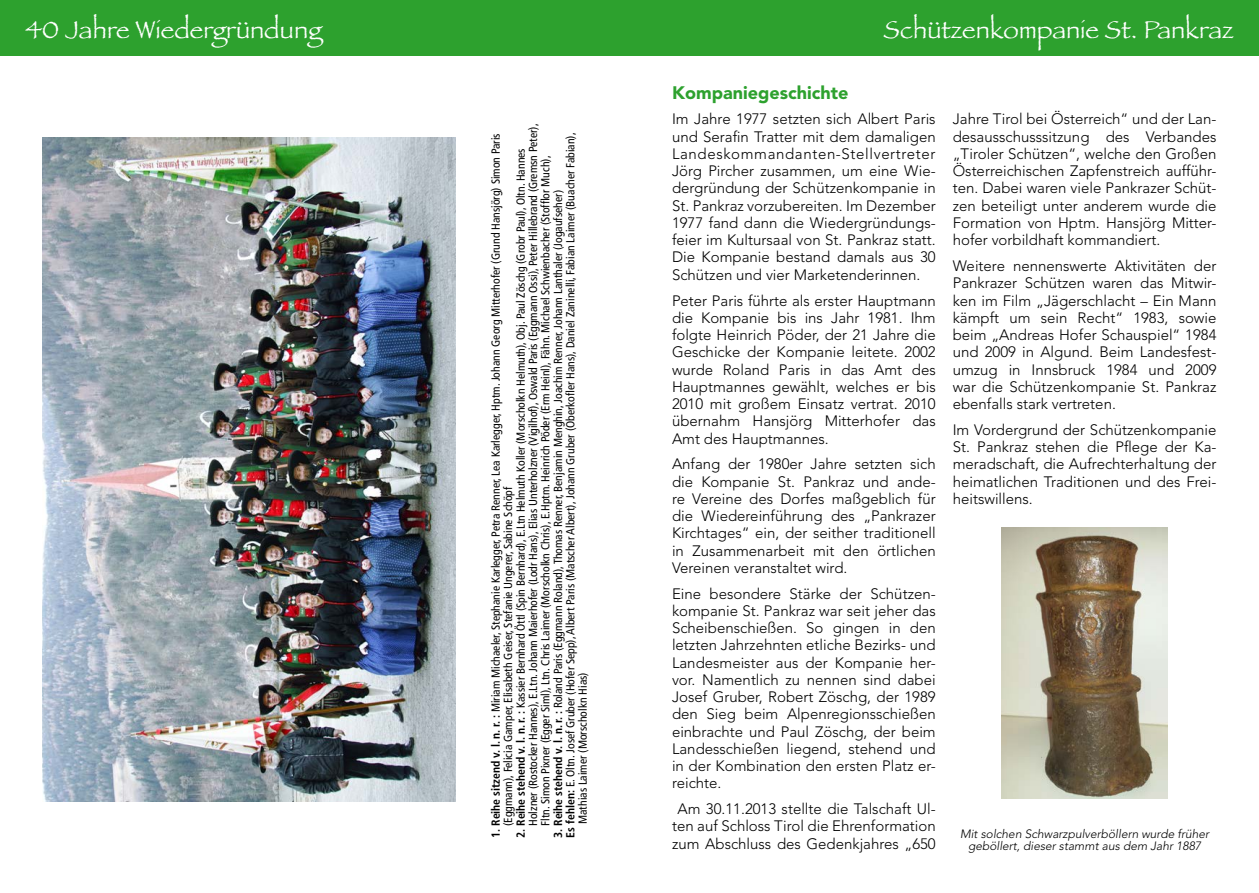
<style>
.page{position:relative;width:1259px;height:893px;background:#fff}
.page>*{position:absolute;margin:0;border:0;box-sizing:border-box;transform-origin:0 0}
.t1{font:25.5px "Papyrus";color:#fff}
.t2{font:900 18px "Avenir";color:#2da12e}
.t3{font:300 15px/17.2px "Avenir";color:#000;text-align:justify}
.t4{font:italic 300 12px/12.9px "Avenir";color:#000;text-align:center}
.t5{font:condensed 11.7px/12.5px "Frutiger";color:#000}
.s1{font-weight:700}
</style>
<div class="page">
<div style="left:0;top:0;width:1259px;height:55px;background:#2da12e"></div>
<img style="left:43px;top:138px;width:412px;height:663px">
<img style="left:1001px;top:528px;width:167px;height:271px">
<h1 class="t1" style="left:26px;top:14px;width:298px">40 Jahre Wiedergründung</h1>
<h1 class="t1" style="left:883px;top:14px;width:351px">Schützenkompanie St. Pankraz</h1>
<p class="t2" style="left:672px;top:82px;width:178px">Kompaniegeschichte</p>
<p class="t3" style="left:672px;top:111px;width:265px">Im Jahre 1977 setzten sich Albert Paris und Serafin Tratter mit dem damaligen Landeskommandanten-Stellvertreter Jörg Pircher zusammen, um eine Wie&shy;dergründung der Schützenkompanie in St. Pankraz vorzubereiten. Im Dezember 1977 fand dann die Wiedergründungs&shy;feier im Kultursaal von St. Pankraz statt.<br>Die Kompanie bestand damals aus 30<br>Schützen und vier Marketenderinnen.</p>
<p class="t3" style="left:672px;top:292px;width:265px">Peter Paris führte als erster Hauptmann die Kompanie bis ins Jahr 1981. Ihm folgte Heinrich Pöder, der 21 Jahre die Geschicke der Kompanie leitete. 2002 wurde Roland Paris in das Amt des Hauptmannes gewählt, welches er bis 2010 mit großem Einsatz vertrat. 2010 übernahm Hansjörg Mitterhofer das Amt des Hauptmannes.</p>
<p class="t3" style="left:672px;top:455px;width:265px">Anfang der 1980er Jahre setzten sich die Kompanie St. Pankraz und ande&shy;re Vereine des Dorfes maßgeblich für die Wiedereinführung des „Pankrazer Kirchtages“ ein, der seither traditionell in Zusammenarbeit mit den örtlichen Vereinen veranstaltet wird.</p>
<p class="t3" style="left:672px;top:585px;width:265px">Eine besondere Stärke der Schützen&shy;kompanie St. Pankraz war seit jeher das Scheibenschießen. So gingen in den letzten Jahrzehnten etliche Bezirks- und Landesmeister aus der Kompanie her&shy;vor. Namentlich zu nennen sind dabei Josef Gruber, Robert Zöschg, der 1989 den Sieg beim Alpenregionsschießen einbrachte und Paul Zöschg, der beim Landesschießen liegend, stehend und in der Kombination den ersten Platz er&shy;reichte.</p>
<p class="t3" style="left:672px;top:800px;width:265px;text-align:center">Am 30.11.2013 stellte die Talschaft Ul&shy;ten auf Schloss Tirol die Ehrenformation zum Abschluss des Gedenkjahres „650</p>
<p class="t3" style="left:952px;top:111px;width:265px">Jahre Tirol bei Österreich“ und der Lan&shy;desausschusssitzung des Verbandes „Tiroler Schützen“, welche den Großen Österreichischen Zapfenstreich aufführ&shy;ten. Dabei waren viele Pankrazer Schüt&shy;zen beteiligt unter anderem wurde die Formation von Hptm. Hansjörg Mitter&shy;hofer vorbildhaft kommandiert.</p>
<p class="t3" style="left:952px;top:257px;width:265px">Weitere nennenswerte Aktivitäten der Pankrazer Schützen waren das Mitwir&shy;ken im Film „Jägerschlacht – Ein Mann kämpft um sein Recht“ 1983, sowie beim „Andreas Hofer Schauspiel“ 1984 und 2009 in Algund. Beim Landesfest&shy;umzug in Innsbruck 1984 und 2009 war die Schützenkompanie St. Pankraz ebenfalls stark vertreten.</p>
<p class="t3" style="left:952px;top:421px;width:265px">Im Vordergrund der Schützenkompanie St. Pankraz stehen die Pflege der Ka&shy;meradschaft, die Aufrechterhaltung der heimatlichen Traditionen und des Frei&shy;heitswillens.</p>
<p class="t5" style="left:489px;top:826px;width:694px;text-indent:-12px;rotate:-90deg"><span class="s1">1. Reihe sitzend v. l. n. r. :</span> Miriam Michaeler, Stephanie Karlegger, Petra Renner, Lea Karlegger, Hptm. Johann Georg Mitterhofer (Grund Hansjörg) Simon Paris (Eggmann), Felicia Gamper, Elisabeth Geiser, Stefanie Ungerer, Sabine Schöpf</p>
<p class="t5" style="left:514px;top:826px;width:704px;text-indent:-12px;rotate:-90deg"><span class="s1">2. Reihe stehend v. l. n. r. :</span> Kassier Bernhard Öttl (Spin Bernhard), E.Ltn Helmuth Koller (Morscholkn Helmuth), Obj. Paul Zöschg (Grobr Paul), Oltn. Hannes<br>Holzner (Rostocker Hannes), E.Ltn. Johann Maierhofer (Lodr Hans), Elias Unterholzner (Vigilhof), Oswald Paris (Eggmann Ossi), Peter Hillebrand (Gremsn Peter),<br>Fltn. Simon Pixner (Egger Siml), Ltn. Chris Laimer (Morscholkn Chris), E.Hptm. Heinrich Pöder (Erm Heinl), Fähn. Michael Schwienbacher (Stofflor Much),</p>
<p class="t5" style="left:564px;top:838px;width:707px;rotate:-90deg"><span class="s1">Es fehlen:</span> E. Oltn. Josef Gruber (Hofer Sepp), Albert Paris (Matscher Albert), Johann Gruber (Oberkofler Hans), Daniel Zaninelli, Fabian Laimer (Buacher Fabian),</p>
<p class="t5" style="left:552px;top:838px;width:649px;rotate:-90deg"><span class="s1">3. Reihe stehend v. l. n. r. :</span> Roland Paris (Eggmann Roland), Thomas Renner, Benjamin Menghin, Joachim Renner, Johann Lanthaler (Jogaufseher)</p>
<p class="t5" style="left:577px;top:824px;width:153px;rotate:-90deg">Mathias Laimer (Morscholkn Hias)</p>
<p class="t4" style="left:960px;top:827px;width:250px">Mit solchen Schwarzpulverböllern wurde früher geböllert, dieser stammt aus dem Jahr 1887</p>
</div>
